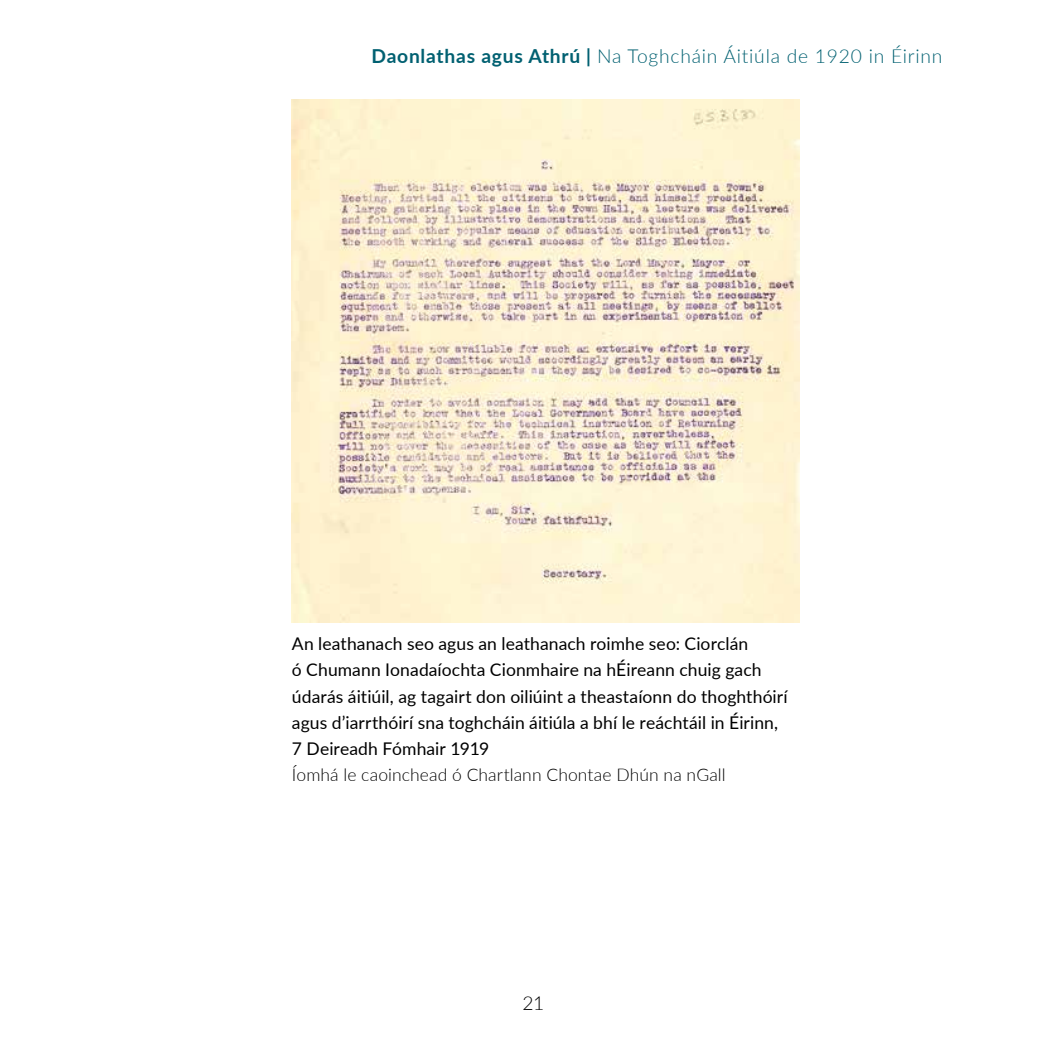
<style>
.page{position:relative;width:1042px;height:1042px;background:#fff}
.page>*{position:absolute;margin:0;border:0;box-sizing:border-box;transform-origin:0 0}
.t1{font:300 19.25px "Lato";letter-spacing:.04em;color:#006071}
.t2{font:300 19.25px "Lato";color:#000}
.t3{font:17.5px/26.2px "Lato";letter-spacing:.005em;color:#000}
.t4{font:300 17.5px "Lato";letter-spacing:.005em;color:#000}
.s1{font-weight:700}
</style>
<div class="page">
<img style="left:292px;top:99px;width:507px;height:524px">
<p class="t1" style="left:371px;top:43px;width:572px"><span class="s1">Daonlathas agus Athrú</span> Na Toghcháin Áitiúla de 1920 in Éirinn</p>
<p class="t3" style="left:292px;top:630px;width:497px">An leathanach seo agus an leathanach roimhe seo: Ciorclán<br>ó Chumann Ionadaíochta Cionmhaire na hÉireann chuig gach údarás áitiúil, ag tagairt don oiliúint a theastaíonn do thoghthóirí agus d’iarrthóirí sna toghcháin áitiúla a bhí le reáchtáil in Éirinn, 7 Deireadh Fómhair 1919</p>
<p class="t4" style="left:292px;top:763px;width:435px">Íomhá le caoinchead ó Chartlann Chontae Dhún na nGall</p>
<p class="t2" style="left:522px;top:989px;width:23px">21</p>
</div>
